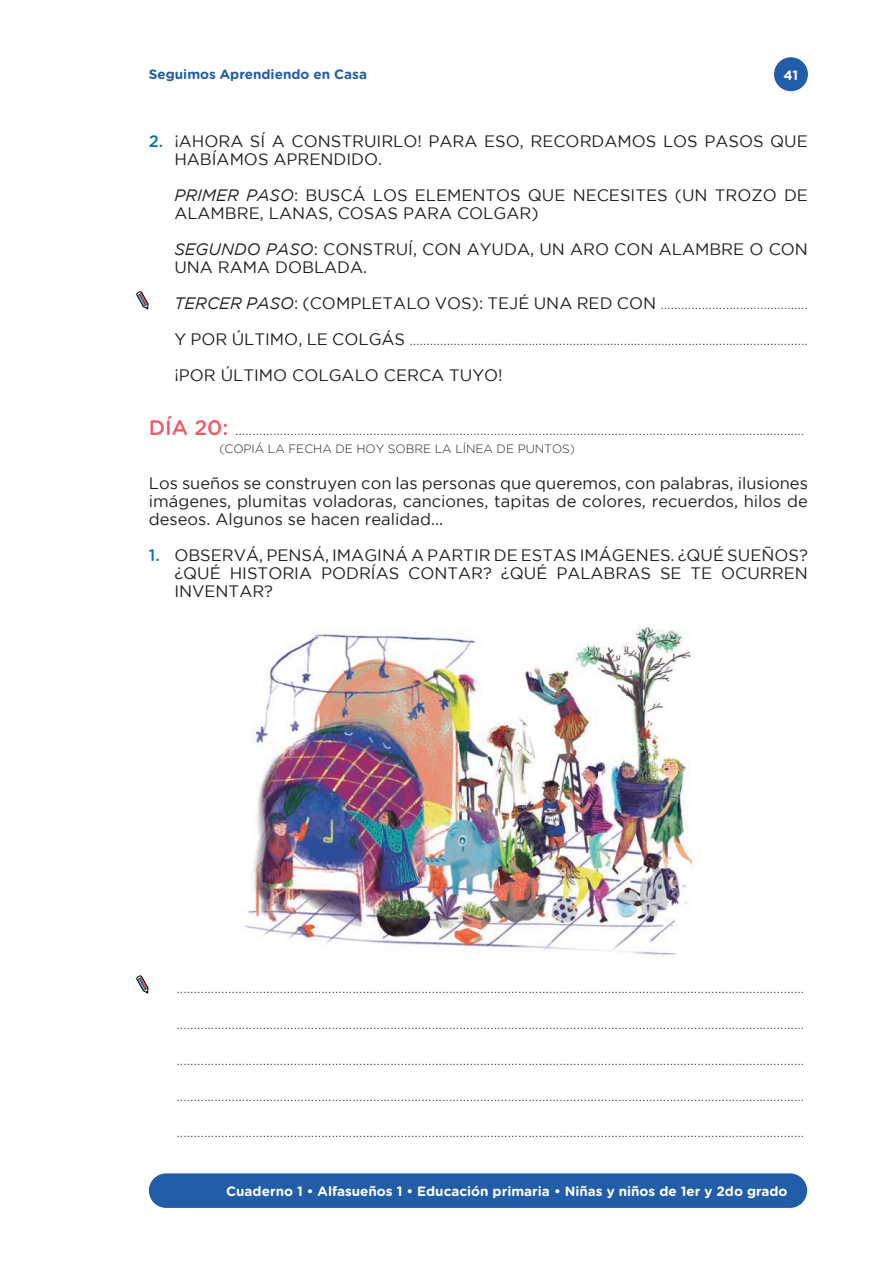
<style>
.page{position:relative;width:893px;height:1263px;background:#fff}
.page>*{position:absolute;margin:0;border:0;box-sizing:border-box;transform-origin:0 0}
.t1{font:16.5px/18px "Gotham";color:#231f20}
.t2{font:300 15px "Gotham";color:#231f20}
.t3{font:700 13.5px "Gotham Rounded";color:#fff}
.t4{font:700 13.5px "Gotham Rounded";color:#225da9}
.t5{font:300 12px "Gotham";color:#231f20}
.s1{font-family:"Gotham Rounded";font-weight:500;color:#0574bc}
.s2{font-style:italic}
.s3{font-weight:400;font-style:italic;font-size:16.5px}
.s4{font-weight:400;font-size:16.5px}
.s5{font-family:"Gotham Rounded";font-weight:500;font-size:21px;color:#f05a67}
</style>
<div class="page">
<div style="left:149px;top:1173px;width:658px;height:35px;background:#225da9;border-radius:17px"></div>
<div style="left:774px;top:57px;width:34px;height:34px;background:#225da9;border-radius:50%"></div>
<svg style="left:136px;top:975px;width:13px;height:18px"></svg>
<svg style="left:136px;top:291px;width:13px;height:18px"></svg>
<img style="left:245px;top:625px;width:449px;height:330px">
<p class="t4" style="left:149px;top:64px;width:220px">Seguimos Aprendiendo en Casa</p>
<p class="t3" style="left:784px;top:65px;width:16px">41</p>
<p class="t1" style="left:174px;top:132px;width:635px;text-indent:-26px"><span class="s1">2.</span> ¡AHORA SÍ A CONSTRUIRLO! PARA ESO, RECORDAMOS LOS PASOS QUE<br>HABÍAMOS APRENDIDO.</p>
<p class="t1" style="left:174px;top:186px;width:635px"><span class="s2">PRIMER PASO</span>: BUSCÁ LOS ELEMENTOS QUE NECESITES (UN TROZO DE<br>ALAMBRE, LANAS, COSAS PARA COLGAR)</p>
<p class="t1" style="left:174px;top:240px;width:635px"><span class="s2">SEGUNDO PASO</span>: CONSTRUÍ, CON AYUDA, UN ARO CON ALAMBRE O CON<br>UNA RAMA DOBLADA.</p>
<p class="t2" style="left:174px;top:296px;width:635px"><span class="s3">TERCER PASO</span><span class="s4">: (COMPLETALO VOS): TEJÉ UNA RED CON</span> …......................……..……….</p>
<p class="t2" style="left:174px;top:332px;width:635px"><span class="s4">Y POR ÚLTIMO, LE COLGÁS</span> ………………………………………………………………………..…………………........…..</p>
<p class="t1" style="left:174px;top:366px;width:330px">¡POR ÚLTIMO COLGALO CERCA TUYO!</p>
<p class="t2" style="left:149px;top:422px;width:657px"><span class="s5">DÍA 20:</span> .....................................................................................................................................................................</p>
<p class="t5" style="left:219px;top:442px;width:357px">(COPIÁ LA FECHA DE HOY SOBRE LA LÍNEA DE PUNTOS)</p>
<p class="t1" style="left:149px;top:474px;width:661px;text-align:justify">Los sueños se construyen con las personas que queremos, con palabras, ilusiones imágenes, plumitas voladoras, canciones, tapitas de colores, recuerdos, hilos de deseos. Algunos se hacen realidad...</p>
<p class="t1" style="left:174px;top:546px;width:635px;text-align:justify;text-indent:-26px"><span class="s1">1.</span> OBSERVÁ, PENSÁ, IMAGINÁ A PARTIR DE ESTAS IMÁGENES. ¿QUÉ SUEÑOS? ¿QUÉ HISTORIA PODRÍAS CONTAR? ¿QUÉ PALABRAS SE TE OCURREN INVENTAR?</p>
<p class="t2" style="left:176px;top:980px;width:629px">......................................................................................................................................................................................</p>
<p class="t2" style="left:176px;top:1016px;width:629px">......................................................................................................................................................................................</p>
<p class="t2" style="left:176px;top:1052px;width:629px">......................................................................................................................................................................................</p>
<p class="t2" style="left:176px;top:1088px;width:629px">......................................................................................................................................................................................</p>
<p class="t2" style="left:176px;top:1124px;width:629px">......................................................................................................................................................................................</p>
<p class="t3" style="left:226px;top:1181px;width:563px">Cuaderno 1 • Alfasueños 1 • Educación primaria • Niñas y niños de 1er y 2do grado</p>
</div>
